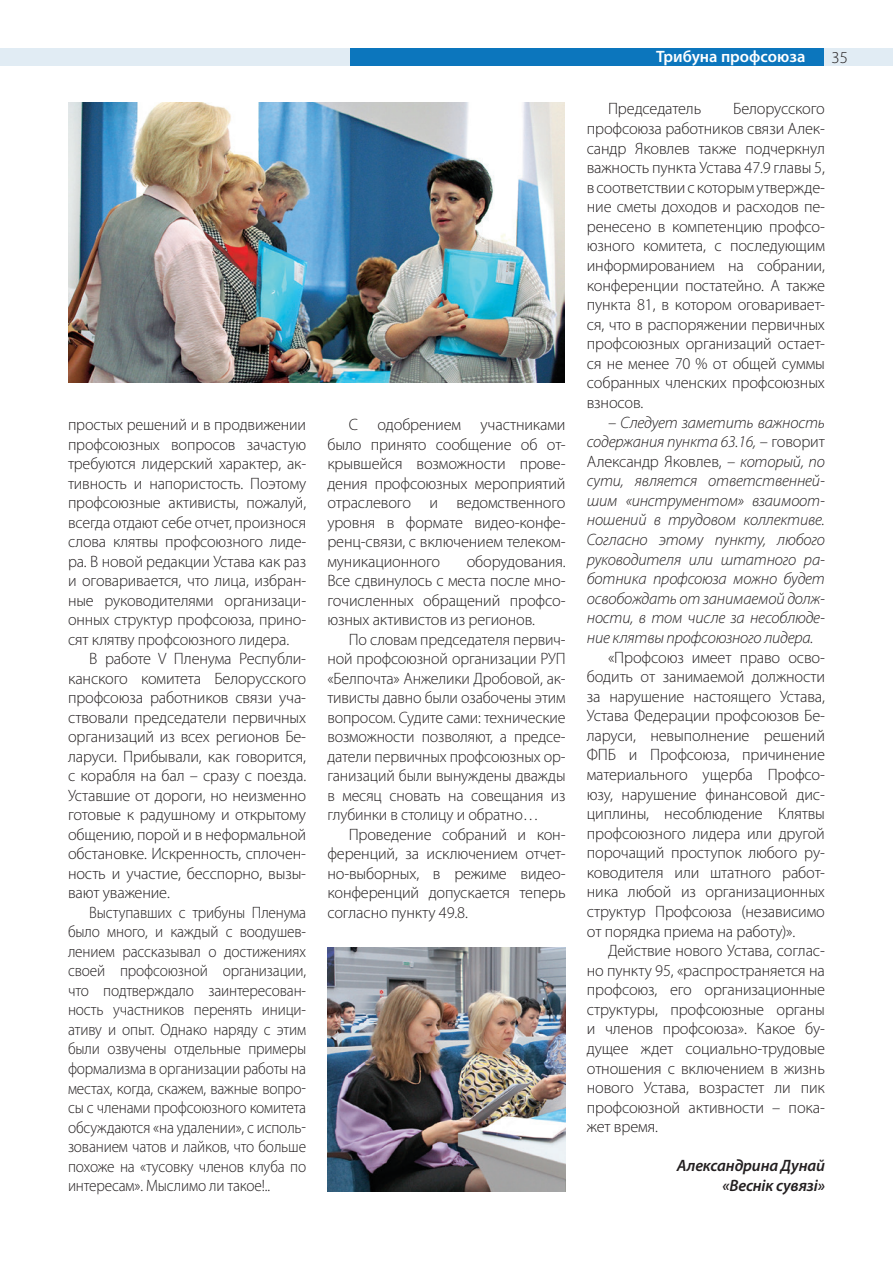
<style>
.page{position:relative;width:893px;height:1263px;background:#fff}
.page>*{position:absolute;margin:0;border:0;box-sizing:border-box;transform-origin:0 0}
.t1{font:300 16.65px "Myriad Pro";color:#231f20}
.t2{font:300 16.5px/19.5px "Myriad Pro";letter-spacing:-.01em;color:#231f20;text-align:justify}
.t3{font:300 16.5px/19.5px "Myriad Pro";letter-spacing:-.01em;color:#231f20;text-align:justify;scale:.93 1}
.t4{font:italic 300 16.5px/19.5px "Myriad Pro";letter-spacing:-.01em;color:#231f20;text-align:justify}
.t5{font:italic 600 16.5px/19.5px "Myriad Pro";letter-spacing:-.01em;color:#231f20;text-align:right}
.t6{font:600 16.5px "Myriad Pro";color:#fff}
.s1{font-style:normal}
</style>
<div class="page">
<div style="left:824px;top:48px;width:69px;height:18px;background:#e1ecf4"></div>
<div style="left:350px;top:48px;width:474px;height:18px;background:#0c76bd"></div>
<div style="left:0;top:48px;width:350px;height:18px;background:#e1ecf4"></div>
<img style="left:327px;top:948px;width:239px;height:243px">
<img style="left:68px;top:102px;width:497px;height:281px">
<p class="t2" style="left:68px;top:415px;width:240px">простых решений и в продвижении профсоюзных вопросов зачастую требуются лидерский характер, ак&shy;тивность и напористость. Поэтому профсоюзные активисты, пожалуй, всегда отдают себе отчет, произнося слова клятвы профсоюзного лиде&shy;ра. В новой редакции Устава как раз и оговаривается, что лица, избран&shy;ные руководителями организаци&shy;онных структур профсоюза, прино&shy;сят клятву профсоюзного лидера.</p>
<p class="t2" style="left:68px;top:649px;width:240px;text-indent:21px">В работе V Пленума Республи&shy;канского комитета Белорусского профсоюза работников связи уча&shy;ствовали председатели первичных организаций из всех регионов Бе&shy;ларуси. Прибывали, как говорится, с корабля на бал – сразу с поезда.<br>Уставшие от дороги, но неизменно готовые к радушному и открытому общению, порой и в неформальной обстановке. Искренность, сплочен&shy;ность и участие, бесспорно, вызы&shy;вают уважение.</p>
<p class="t3" style="left:68px;top:903px;width:258px;text-indent:21px">Выступавших с трибуны Пленума было много, и каждый с воодушев&shy;лением рассказывал о достижениях своей профсоюзной организации, что подтверждало заинтересован&shy;ность участников перенять иници&shy;ативу и опыт. Однако наряду с этим были озвучены отдельные примеры формализма в организации работы на местах, когда, скажем, важные вопро&shy;сы с членами профсоюзного комитета обсуждаются «на удалении», с исполь&shy;зованием чатов и лайков, что больше похоже на «тусовку членов клуба по интересам». Мыслимо ли такое!..</p>
<p class="t2" style="left:327px;top:415px;width:240px;text-indent:21px">С одобрением участниками было принято сообщение об от&shy;крывшейся возможности прове&shy;дения профсоюзных мероприятий отраслевого и ведомственного уровня в формате видео-конфе&shy;ренц-связи, с включением телеком&shy;муникационного</p>
<p class="t2" style="left:327px;top:552px;width:240px;text-indent:139px">оборудования.<br>Все сдвинулось с места после мно&shy;гочисленных обращений профсо&shy;юзных активистов из регионов.</p>
<p class="t2" style="left:327px;top:630px;width:240px;text-indent:21px">По словам председателя первич&shy;ной профсоюзной организации РУП «Белпочта» Анжелики Дробовой, ак&shy;тивисты давно были озабочены этим вопросом. Судите сами: технические возможности позволяют, а предсе&shy;датели первичных профсоюзных ор&shy;ганизаций были вынуждены дважды в месяц сновать на совещания из глубинки в столицу и обратно…</p>
<p class="t2" style="left:327px;top:825px;width:240px;text-indent:21px">Проведение собраний и кон&shy;ференций, за исключением отчет&shy;но-выборных, в режиме видео&shy;конференций допускается теперь согласно пункту 49.8.</p>
<p class="t6" style="left:656px;top:45px;width:151px">Трибуна профсоюза</p>
<p class="t1" style="left:832px;top:49px;width:18px">35</p>
<p class="t2" style="left:587px;top:99px;width:240px;text-indent:146px">Белорусского профсоюза работников связи Алек&shy;сандр Яковлев также подчеркнул важность пункта Устава 47.9 главы 5, в соответствии с которым утвержде&shy;ние сметы доходов и расходов пе&shy;ренесено в компетенцию профсо&shy;юзного комитета, с последующим информированием на собрании, конференции постатейно. А также пункта 81, в котором оговаривает&shy;ся, что в распоряжении первичных профсоюзных организаций остает&shy;ся не менее 70 % от общей суммы собранных членских профсоюзных взносов.</p>
<p class="t4" style="left:587px;top:412px;width:240px;text-indent:21px">– Следует заметить важность содержания пункта 63.16, <span class="s1">– говорит Александр Яковлев,</span> – который, по сути, является ответственней&shy;шим «инструментом» взаимоот&shy;ношений в трудовом коллективе.<br>Согласно этому пункту, любого руководителя или штатного ра&shy;ботника профсоюза можно будет освобождать от занимаемой долж&shy;ности, в том числе за несоблюде&shy;ние клятвы профсоюзного лидера.</p>
<p class="t2" style="left:587px;top:647px;width:240px;text-indent:21px">«Профсоюз имеет право осво&shy;бодить от занимаемой должности за нарушение настоящего Устава, Устава Федерации профсоюзов Бе&shy;ларуси, невыполнение решений ФПБ и Профсоюза, причинение материального ущерба Профсо&shy;юзу, нарушение финансовой дис&shy;циплины, несоблюдение Клятвы профсоюзного лидера или другой порочащий проступок любого ру&shy;ководителя или штатного работ&shy;ника любой из организационных структур Профсоюза (независимо от порядка приема на работу)».</p>
<p class="t2" style="left:587px;top:941px;width:240px;text-indent:21px">Действие нового Устава, соглас&shy;но пункту 95, «распространяется на профсоюз, его организационные структуры, профсоюзные органы и членов профсоюза». Какое бу&shy;дущее ждет социально-трудовые отношения с включением в жизнь нового Устава, возрастет ли пик профсоюзной активности – пока&shy;жет время.</p>
<p class="t5" style="left:677px;top:1156px;width:150px">Александрина Дунай «Веснік сувязі»</p>
<p class="t2" style="left:608px;top:99px;width:95px">Председатель</p>
</div>
